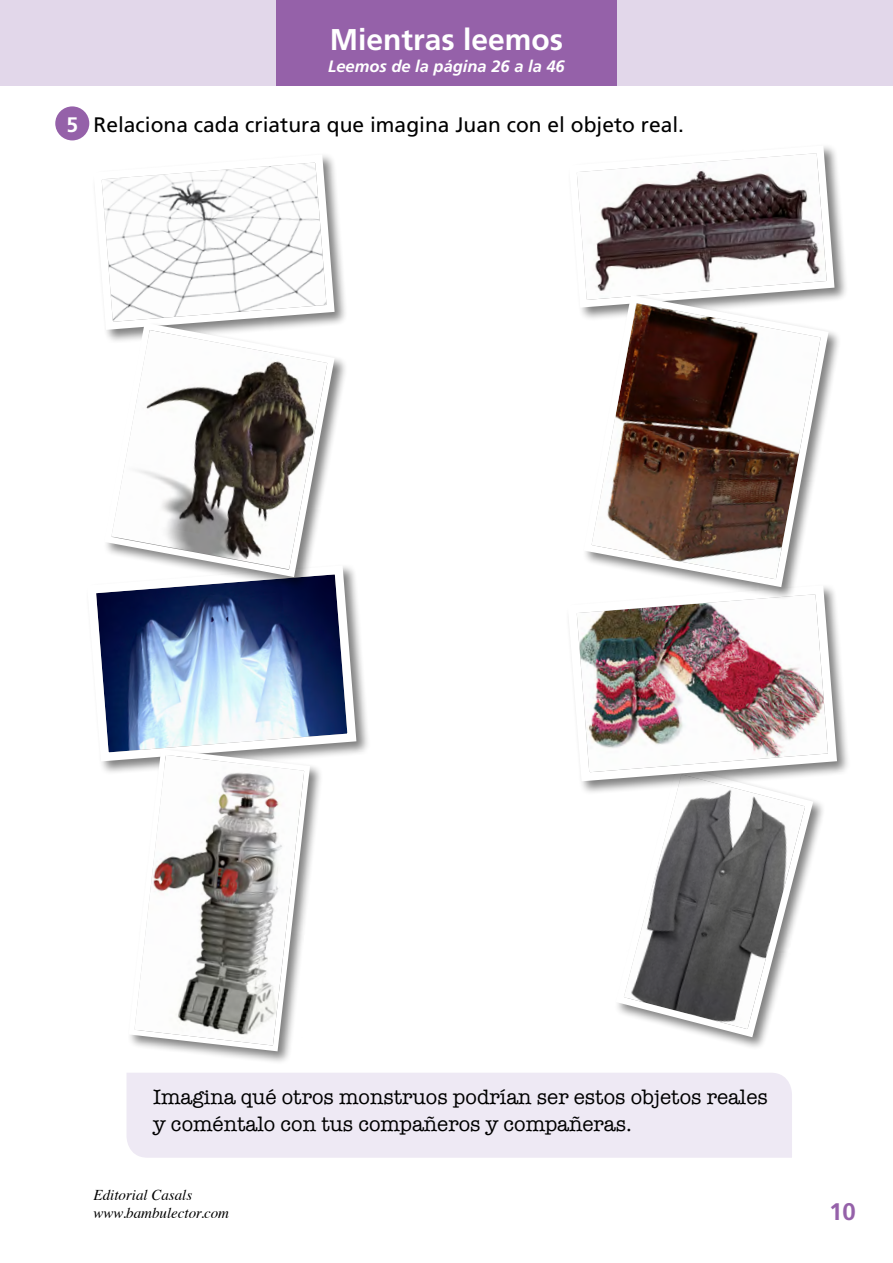
<style>
.page{position:relative;width:893px;height:1263px;background:#fff}
.page>*{position:absolute;margin:0;border:0;box-sizing:border-box;transform-origin:0 0}
.t1{font:700 30px "Frutiger";color:#fff}
.t2{font:700 24px "Frutiger";color:#9561a9}
.t3{font:21px/27px "American Typewriter";color:#000}
.t4{font:21px "Frutiger";color:#000}
.t5{font:italic 700 16.5px "Frutiger";color:#fff}
.t6{font:italic 15px/18px "Times";color:#000}
.s1{font-weight:700;color:#fff}
</style>
<div class="page">
<div style="left:0;top:0;width:893px;height:85px;background:#e2d7ea"></div>
<div style="left:126px;top:1073px;width:666px;height:85px;background:#eee9f4"></div>
<div style="left:276px;top:0;width:341px;height:85px;background:#9561a9"></div>
<div style="left:55px;top:106px;width:34px;height:34px;background:#9561a9;border-radius:50%"></div>
<div style="left:92px;top:152px;width:257px;height:192px;background:#000;opacity:.5"></div>
<svg style="left:92px;top:152px;width:247px;height:182px"></svg>
<svg style="left:617px;top:795px;width:200px;height:246px"></svg>
<div style="left:567px;top:144px;width:281px;height:178px;background:#000;opacity:.5"></div>
<svg style="left:567px;top:144px;width:271px;height:167px"></svg>
<div style="left:85px;top:563px;width:285px;height:213px;background:#000;opacity:.5"></div>
<svg style="left:85px;top:563px;width:276px;height:203px"></svg>
<div style="left:566px;top:583px;width:285px;height:212px;background:#000;opacity:.5"></div>
<img style="left:566px;top:583px;width:275px;height:203px">
<div style="left:582px;top:293px;width:261px;height:308px;background:#000;opacity:.5"></div>
<svg style="left:580px;top:291px;width:252px;height:300px"></svg>
<div style="left:127px;top:747px;width:197px;height:318px;background:#000;opacity:.5"></div>
<svg style="left:126px;top:746px;width:187px;height:308px"></svg>
<div style="left:102px;top:321px;width:246px;height:270px;background:#000;opacity:.5"></div>
<svg style="left:100px;top:319px;width:238px;height:262px"></svg>
<h1 class="t1" style="left:330px;top:22px;width:235px">Mientras leemos</h1>
<p class="t5" style="left:328px;top:57px;width:238px">Leemos de la página 26 a la 46</p>
<p class="t4" style="left:66px;top:112px;width:619px"><span class="s1">5</span> Relaciona cada criatura que imagina Juan con el objeto real.</p>
<p class="t3" style="left:153px;top:1083px;width:616px">Imagina qué otros monstruos podrían ser estos objetos reales y coméntalo con tus compañeros y compañeras.</p>
<p class="t6" style="left:94px;top:1185px;width:137px">Editorial Casals www.bambulector.com</p>
<p class="t2" style="left:829px;top:1198px;width:28px">10</p>
</div>
